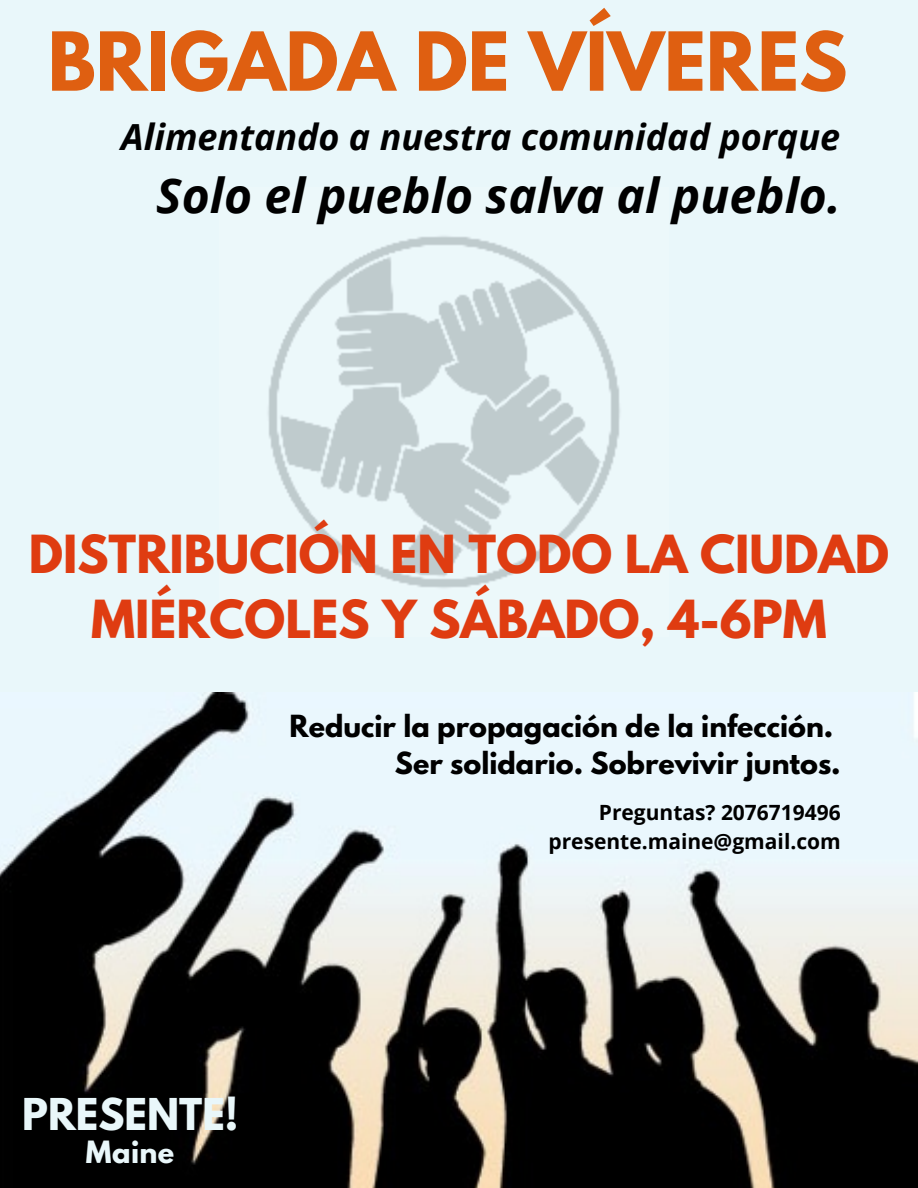
<style>
.page{position:relative;width:918px;height:1188px;background:#e9f7fa}
.page>*{position:absolute;margin:0;border:0;box-sizing:border-box;transform-origin:0 0}
.t1{font:700 72px "League Spartan";color:#df5f11}
.t2{font:italic 700 48px "Open Sans";color:#000}
.t3{font:700 46.5px/64.5px "League Spartan";color:#df3c11;text-align:center}
.t4{font:700 38.85px "League Spartan";color:#e9f7fa}
.t5{font:italic 700 36px "Open Sans";color:#000}
.t6{font:700 27.15px "League Spartan";letter-spacing:.015em;color:#e9f7fa}
.t7{font:700 27px/37.2px "League Spartan";color:#000;text-align:right}
.t8{font:700 21px/29.2px "Open Sans";color:#000;text-align:right}
</style>
<div class="page">
<img style="left:0;top:692px;width:918px;height:496px">
<img style="left:268px;top:236px;width:352px;height:352px">
<h1 class="t1" style="left:48px;top:26px;width:801px">BRIGADA DE VÍVERES</h1>
<h3 class="t5" style="left:121px;top:111px;width:720px">Alimentando a nuestra comunidad porque</h3>
<h2 class="t2" style="left:156px;top:161px;width:686px">Solo el pueblo salva al pueblo.</h2>
<h3 class="t3" style="left:29px;top:528px;width:862px">DISTRIBUCIÓN EN TODO LA CIUDAD<br>MIÉRCOLES Y SÁBADO, 4-6PM</h3>
<p class="t7" style="left:289px;top:711px;width:553px">Reducir la propagación de la infección.<br>Ser solidario. Sobrevivir juntos.</p>
<p class="t8" style="left:549px;top:797px;width:294px">Preguntas? 2076719496 presente.maine@gmail.com</p>
<h3 class="t4" style="left:22px;top:1095px;width:218px">PRESENTE!</h3>
<p class="t6" style="left:86px;top:1138px;width:90px">Maine</p>
</div>
